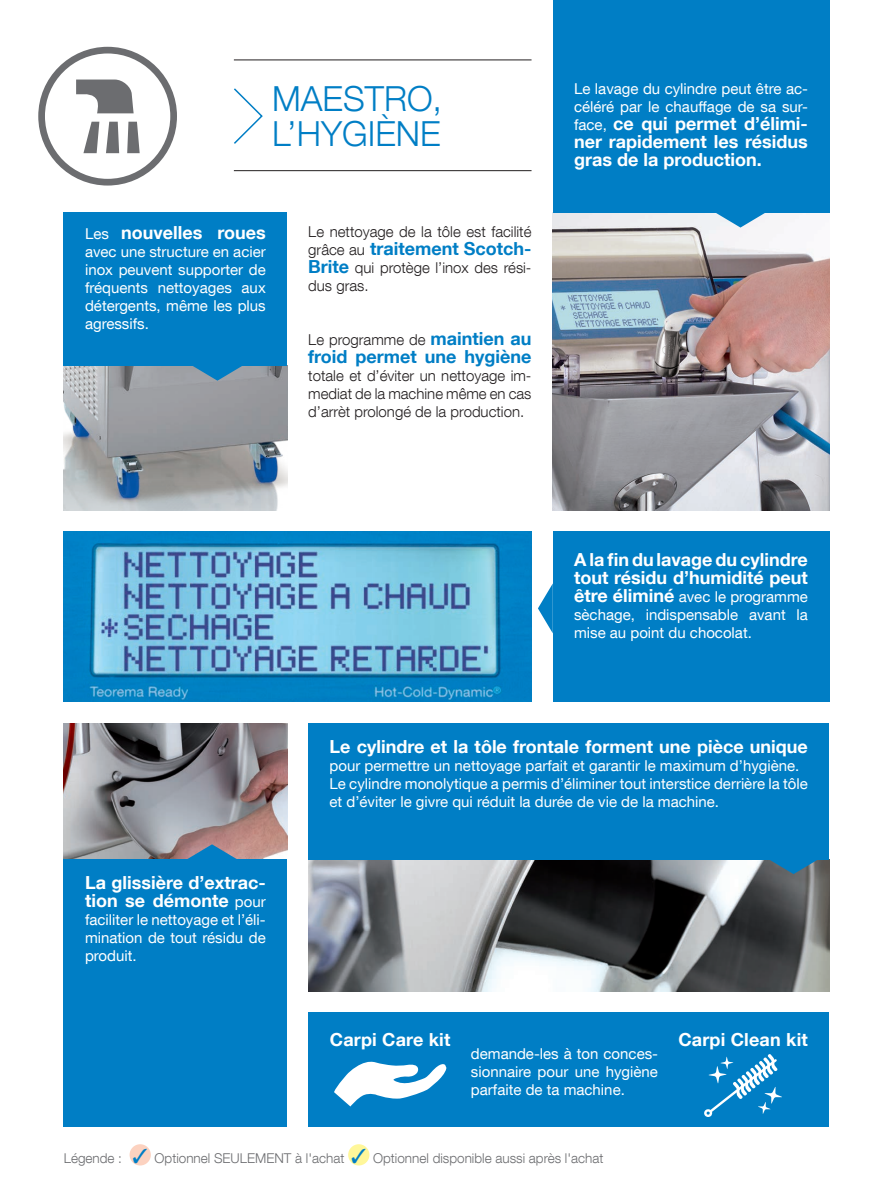
<style>
.page{position:relative;width:893px;height:1191px;background:#fff}
.page>*{position:absolute;margin:0;border:0;box-sizing:border-box;transform-origin:0 0}
.t1{font:300 34.5px/34.5px "Helvetica Neue LT Com";color:#007ec5}
.t2{font:700 18px/18px "Helvetica Neue LT Com";color:#fff}
.t3{font:700 18px "Helvetica Neue LT Com";color:#007ec5}
.t4{font:15px/18px "Helvetica Neue LT Com";color:#fff;text-align:justify}
.t5{font:300 15px/18px "Helvetica Neue LT Com";color:#231f20}
.t6{font:300 13.5px "Helvetica Neue LT Com";color:#6c6d70}
.s1{font-weight:400;font-size:15px}
.s2{font-weight:300;font-size:15px;color:#231f20}
.s3{font-weight:700;font-size:18px;color:#007ec5}
.s4{font-weight:700;font-size:18px}
.s5{color:#007ec5}
</style>
<div class="page">
<img style="left:308px;top:859px;width:521px;height:132px">
<img style="left:64px;top:723px;width:223px;height:136px">
<img style="left:553px;top:213px;width:276px;height:297px">
<svg style="left:715px;top:213px;width:50px;height:14px"></svg>
<div style="left:64px;top:859px;width:223px;height:268px;background:#007ec5"></div>
<svg style="left:187px;top:844px;width:50px;height:15px"></svg>
<div style="left:308px;top:723px;width:521px;height:136px;background:#007ec5"></div>
<svg style="left:769px;top:859px;width:49px;height:15px"></svg>
<div style="left:553px;top:0;width:276px;height:213px;background:#007ec5"></div>
<hr style="left:234px;top:60px;width:297px;height:1px;background:#231f20">
<hr style="left:234px;top:170px;width:297px;height:1px;background:#231f20">
<svg style="left:234px;top:88px;width:29px;height:56px"></svg>
<svg style="left:38px;top:47px;width:139px;height:138px"></svg>
<img style="left:64px;top:531px;width:467px;height:171px">
<div style="left:553px;top:531px;width:276px;height:171px;background:#007ec5"></div>
<svg style="left:538px;top:583px;width:15px;height:50px"></svg>
<img style="left:64px;top:366px;width:223px;height:144px">
<div style="left:64px;top:213px;width:223px;height:153px;background:#007ec5"></div>
<svg style="left:192px;top:366px;width:50px;height:15px"></svg>
<div style="left:308px;top:1012px;width:521px;height:115px;background:#007ec5"></div>
<svg style="left:334px;top:1061px;width:112px;height:45px"></svg>
<svg style="left:704px;top:1054px;width:78px;height:63px"></svg>
<div style="left:130px;top:1144px;width:21px;height:21px;background:#fcd2c0;border-radius:50%"></div>
<div style="left:348px;top:1144px;width:21px;height:21px;background:#fff79a;border-radius:50%"></div>
<h1 class="t1" style="left:272px;top:81px;width:172px">MAESTRO,<br>L’HYGIÈNE</h1>
<p class="t2" style="left:85px;top:223px;width:182px"><span class="s1">Les</span> nouvelles roues</p>
<p class="t4" style="left:85px;top:243px;width:182px">avec une structure en acier inox peuvent supporter de fréquents nettoyages aux détergents, même les plus agressifs.</p>
<p class="t5" style="left:308px;top:222px;width:225px">Le nettoyage de la tôle est facilité</p>
<p class="t3" style="left:308px;top:237px;width:225px"><span class="s2">grâce au</span> traitement Scotch-</p>
<p class="t5" style="left:308px;top:258px;width:225px"><span class="s3">Brite</span> qui protège l’inox des rési&shy;dus gras.</p>
<p class="t5" style="left:308px;top:330px;width:225px">Le programme de <span class="s3">maintien au</span></p>
<p class="t3" style="left:308px;top:345px;width:225px">froid permet une hygiène</p>
<p class="t5" style="left:308px;top:366px;width:225px;text-align:justify">totale et d’éviter un nettoyage im&shy;mediat de la machine même en cas d’arrèt prolongé de la production.</p>
<p class="t4" style="left:574px;top:80px;width:235px">Le lavage du cylindre peut être ac&shy;céléré par le chauffage de sa sur-</p>
<p class="t2" style="left:574px;top:114px;width:235px;text-align:justify"><span class="s1">face,</span> ce qui permet d’élimi&shy;ner rapidement les résidus gras de la production.</p>
<p class="t2" style="left:85px;top:873px;width:182px">La glissière d’extrac&shy;tion se démonte <span class="s1">pour</span></p>
<p class="t4" style="left:85px;top:910px;width:182px">faciliter le nettoyage et l’éli&shy;mination de tout résidu de produit.</p>
<p class="t2" style="left:574px;top:550px;width:235px">A la fin du lavage du cylindre tout résidu d’humidité peut</p>
<p class="t4" style="left:574px;top:587px;width:235px"><span class="s4">être éliminé</span> avec le programme sèchage, indispensable avant la mise au point du chocolat.</p>
<p class="t2" style="left:330px;top:737px;width:480px">Le cylindre et la tôle frontale forment une pièce unique</p>
<p class="t4" style="left:330px;top:756px;width:480px;text-align:left">pour permettre un nettoyage parfait et garantir le maximum d’hygiène.<br>Le cylindre monolytique a permis d’éliminer tout interstice derrière la tôle et d’éviter le givre qui réduit la durée de vie de la machine.</p>
<p class="t2" style="left:330px;top:1030px;width:122px">Carpi Care kit</p>
<p class="t2" style="left:678px;top:1030px;width:131px">Carpi Clean kit</p>
<p class="t4" style="left:471px;top:1044px;width:189px">demande-les à ton conces&shy;sionnaire pour une hygiène parfaite de ta machine.</p>
<p class="t6" style="left:64px;top:1149px;width:541px">Légende : <span class="s5">✓</span> Optionnel SEULEMENT à l'achat <span class="s5">✓</span> Optionnel disponible aussi après l'achat</p>
</div>
